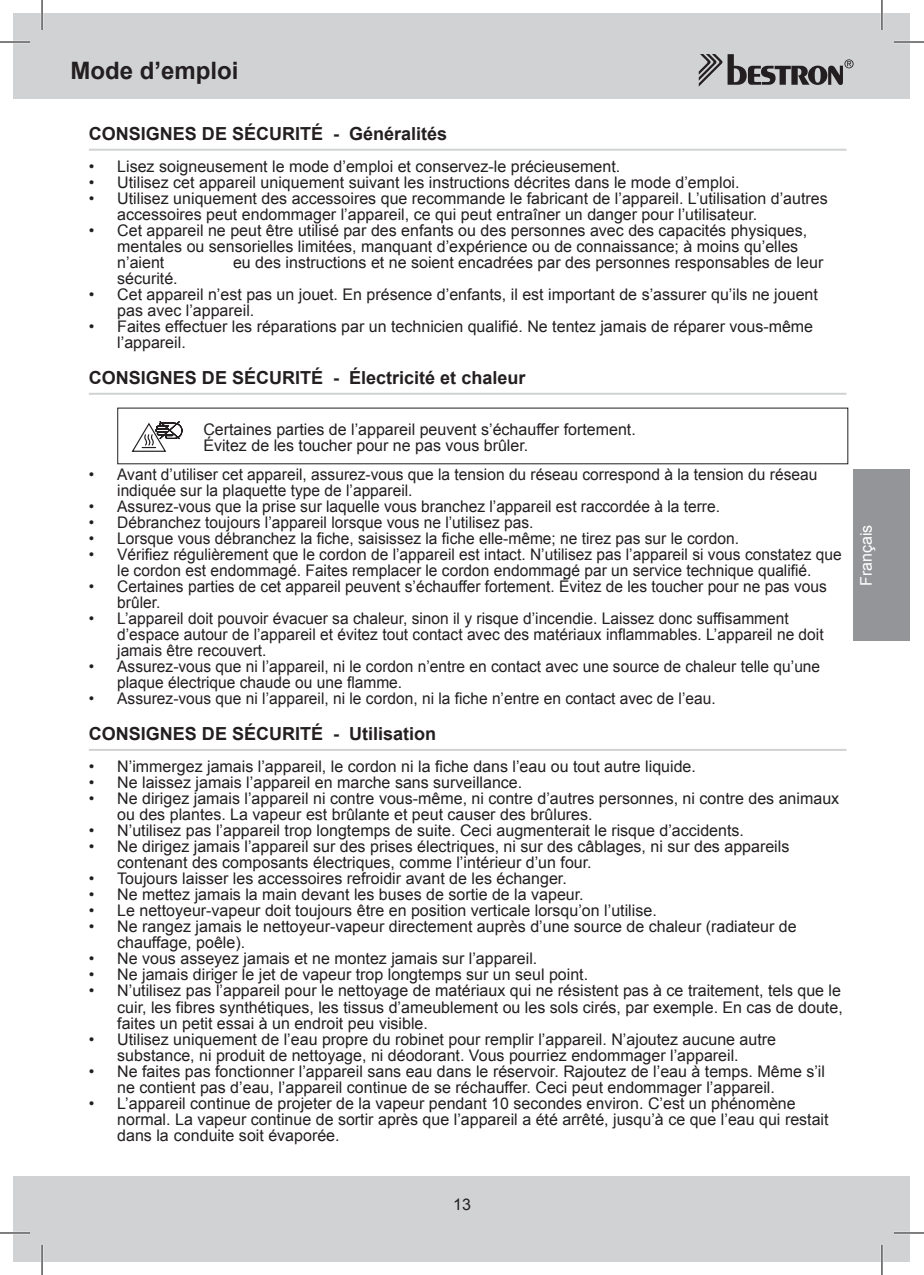
<style>
.page{position:relative;width:924px;height:1275px;background:#fff}
.page>*{position:absolute;margin:0;border:0;box-sizing:border-box;transform-origin:0 0}
.t1{font:700 24px "Arial";color:#231f20}
.t2{font:700 18px "Arial";color:#231f20}
.t3{font:16px/16px "Arial";color:#231f20}
.t4{font:16px "Arial";color:#fff}
</style>
<div class="page">
<div style="left:14px;top:14px;width:895px;height:85px;background:#d1d2d4"></div>
<div style="left:14px;top:1176px;width:895px;height:85px;background:#d1d2d4"></div>
<svg style="left:698px;top:54px;width:155px;height:33px"></svg>
<div style="left:853px;top:470px;width:56px;height:171px;background:#939598"></div>
<hr style="left:89px;top:149px;width:757px;height:2px;background:#d1d2d4">
<hr style="left:89px;top:393px;width:757px;height:2px;background:#d1d2d4">
<hr style="left:89px;top:749px;width:757px;height:2px;background:#d1d2d4">
<svg style="left:131px;top:421px;width:52px;height:31px"></svg>
<hr style="left:0;top:41px;width:30px;height:2px;background:#fff">
<hr style="left:893px;top:41px;width:30px;height:2px;background:#fff">
<hr style="left:0;top:1231px;width:30px;height:3px;background:#fff">
<hr style="left:893px;top:1231px;width:30px;height:3px;background:#fff">
<hr style="left:41px;top:0;width:2px;height:30px;background:#fff">
<hr style="left:41px;top:1245px;width:2px;height:30px;background:#fff">
<hr style="left:880px;top:0;width:2px;height:30px;background:#fff">
<hr style="left:880px;top:1245px;width:2px;height:30px;background:#fff">
<hr style="left:0;top:42px;width:30px;height:1px;background:#000">
<hr style="left:893px;top:42px;width:30px;height:1px;background:#000">
<hr style="left:0;top:1232px;width:30px;height:1px;background:#000">
<hr style="left:893px;top:1232px;width:30px;height:1px;background:#000">
<hr style="left:42px;top:0;width:1px;height:30px;background:#000">
<hr style="left:42px;top:1245px;width:1px;height:30px;background:#000">
<hr style="left:881px;top:0;width:1px;height:30px;background:#000">
<hr style="left:881px;top:1245px;width:1px;height:30px;background:#000">
<h1 class="t1" style="left:70px;top:62px;width:170px">MODE D’EMPLOI</h1>
<p class="t2" style="left:89px;top:127px;width:360px">CONSIGNES DE SÉCURITÉ - GÉNÉRALITÉS</p>
<p class="t3" style="left:89px;top:159px;width:532px">• Lisez soigneusement le mode d’emploi et conservez-le précieusement.</p>
<p class="t3" style="left:89px;top:175px;width:652px">• Utilisez cet appareil uniquement suivant les instructions décrites dans le mode d’emploi.</p>
<p class="t3" style="left:117px;top:191px;width:711px;text-indent:-28px">• Utilisez uniquement des accessoires que recommande le fabricant de l’appareil. L’utilisation d’autres accessoires peut endommager l’appareil, ce qui peut entraîner un danger pour l’utilisateur.</p>
<p class="t3" style="left:117px;top:223px;width:691px;text-indent:-28px">• Cet appareil ne peut être utilisé par des enfants ou des personnes avec des capacités physiques, mentales ou sensorielles limitées, manquant d’expérience ou de connaissance; à moins qu’elles n’aient</p>
<p class="t3" style="left:233px;top:255px;width:591px">eu des instructions et ne soient encadrées par des personnes responsables de leur</p>
<p class="t3" style="left:117px;top:271px;width:62px">sécurité.</p>
<p class="t3" style="left:117px;top:287px;width:701px;text-indent:-28px">• Cet appareil n’est pas un jouet. En présence d’enfants, il est important de s’assurer qu’ils ne jouent pas avec l’appareil.</p>
<p class="t3" style="left:117px;top:319px;width:697px;text-indent:-28px">• Faites effectuer les réparations par un technicien qualifié. Ne tentez jamais de réparer vous-même l’appareil.</p>
<p class="t2" style="left:89px;top:371px;width:438px">CONSIGNES DE SÉCURITÉ - ÉLECTRICITÉ ET CHALEUR</p>
<p class="t3" style="left:203px;top:421px;width:434px">Certaines parties de l’appareil peuvent s’échauffer fortement.<br>Évitez de les toucher pour ne pas vous brûler.</p>
<p class="t3" style="left:117px;top:467px;width:701px;text-indent:-28px">• Avant d’utiliser cet appareil, assurez-vous que la tension du réseau correspond à la tension du réseau indiquée sur la plaquette type de l’appareil.</p>
<p class="t3" style="left:89px;top:499px;width:632px">• Assurez-vous que la prise sur laquelle vous branchez l’appareil est raccordée à la terre.</p>
<p class="t3" style="left:89px;top:515px;width:446px">• Débranchez toujours l’appareil lorsque vous ne l’utilisez pas.</p>
<p class="t3" style="left:89px;top:531px;width:651px">• Lorsque vous débranchez la fiche, saisissez la fiche elle-même; ne tirez pas sur le cordon.</p>
<p class="t3" style="left:89px;top:547px;width:754px;text-align:center">• Vérifiez régulièrement que le cordon de l’appareil est intact. N’utilisez pas l’appareil si vous constatez que le cordon est endommagé. Faites remplacer le cordon endommagé par un service technique qualifié.</p>
<p class="t3" style="left:117px;top:579px;width:710px;text-indent:-28px">• Certaines parties de cet appareil peuvent s’échauffer fortement. Évitez de les toucher pour ne pas vous brûler.</p>
<p class="t3" style="left:117px;top:611px;width:707px;text-indent:-28px">• L’appareil doit pouvoir évacuer sa chaleur, sinon il y risque d’incendie. Laissez donc suffisamment d’espace autour de l’appareil et évitez tout contact avec des matériaux inflammables. L’appareil ne doit jamais être recouvert.</p>
<p class="t3" style="left:117px;top:659px;width:704px;text-indent:-28px">• Assurez-vous que ni l’appareil, ni le cordon n’entre en contact avec une source de chaleur telle qu’une plaque électrique chaude ou une flamme.</p>
<p class="t3" style="left:89px;top:691px;width:628px">• Assurez-vous que ni l’appareil, ni le cordon, ni la fiche n’entre en contact avec de l’eau.</p>
<p class="t2" style="left:89px;top:727px;width:349px">CONSIGNES DE SÉCURITÉ - UTILISATION</p>
<p class="t3" style="left:89px;top:759px;width:608px">• N’immergez jamais l’appareil, le cordon ni la fiche dans l’eau ou tout autre liquide.</p>
<p class="t3" style="left:89px;top:775px;width:435px">• Ne laissez jamais l’appareil en marche sans surveillance.</p>
<p class="t3" style="left:117px;top:791px;width:723px;text-indent:-28px">• Ne dirigez jamais l’appareil ni contre vous-même, ni contre d’autres personnes, ni contre des animaux ou des plantes. La vapeur est brûlante et peut causer des brûlures.</p>
<p class="t3" style="left:89px;top:823px;width:656px">• N’utilisez pas l’appareil trop longtemps de suite. Ceci augmenterait le risque d’accidents.</p>
<p class="t3" style="left:117px;top:839px;width:673px;text-indent:-28px">• Ne dirigez jamais l’appareil sur des prises électriques, ni sur des câblages, ni sur des appareils contenant des composants électriques, comme l’intérieur d’un four.</p>
<p class="t3" style="left:89px;top:871px;width:479px">• Toujours laisser les accessoires refroidir avant de les échanger.</p>
<p class="t3" style="left:89px;top:887px;width:496px">• Ne mettez jamais la main devant les buses de sortie de la vapeur.</p>
<p class="t3" style="left:89px;top:903px;width:569px">• Le nettoyeur-vapeur doit toujours être en position verticale lorsqu’on l’utilise.</p>
<p class="t3" style="left:117px;top:919px;width:680px;text-indent:-28px">• Ne rangez jamais le nettoyeur-vapeur directement auprès d’une source de chaleur (radiateur de chauffage, poêle).</p>
<p class="t3" style="left:89px;top:951px;width:450px">• Ne vous asseyez jamais et ne montez jamais sur l’appareil.</p>
<p class="t3" style="left:89px;top:967px;width:500px">• Ne jamais diriger le jet de vapeur trop longtemps sur un seul point.</p>
<p class="t3" style="left:117px;top:983px;width:726px;text-align:justify;text-indent:-28px">• N’utilisez pas l’appareil pour le nettoyage de matériaux qui ne résistent pas à ce traitement, tels que le cuir, les fibres synthétiques, les tissus d’ameublement ou les sols cirés, par exemple. En cas de doute, faites un petit essai à un endroit peu visible.</p>
<p class="t3" style="left:89px;top:1031px;width:688px;text-align:center">• Utilisez uniquement de l’eau propre du robinet pour remplir l’appareil. N’ajoutez aucune autre substance, ni produit de nettoyage, ni déodorant. Vous pourriez endommager l’appareil.</p>
<p class="t3" style="left:117px;top:1063px;width:709px;text-indent:-28px">• Ne faites pas fonctionner l’appareil sans eau dans le réservoir. Rajoutez de l’eau à temps. Même s’il ne contient pas d’eau, l’appareil continue de se réchauffer. Ceci peut endommager l’appareil.</p>
<p class="t3" style="left:117px;top:1095px;width:712px;text-indent:-28px">• L’appareil continue de projeter de la vapeur pendant 10 secondes environ. C’est un phénomène normal. La vapeur continue de sortir après que l’appareil a été arrêté, jusqu’à ce que l’eau qui restait dans la conduite soit évaporée.</p>
<p class="t4" style="left:855px;top:586px;width:63px;rotate:-90deg">Français</p>
<p class="t3" style="left:453px;top:1197px;width:19px">13</p>
</div>
